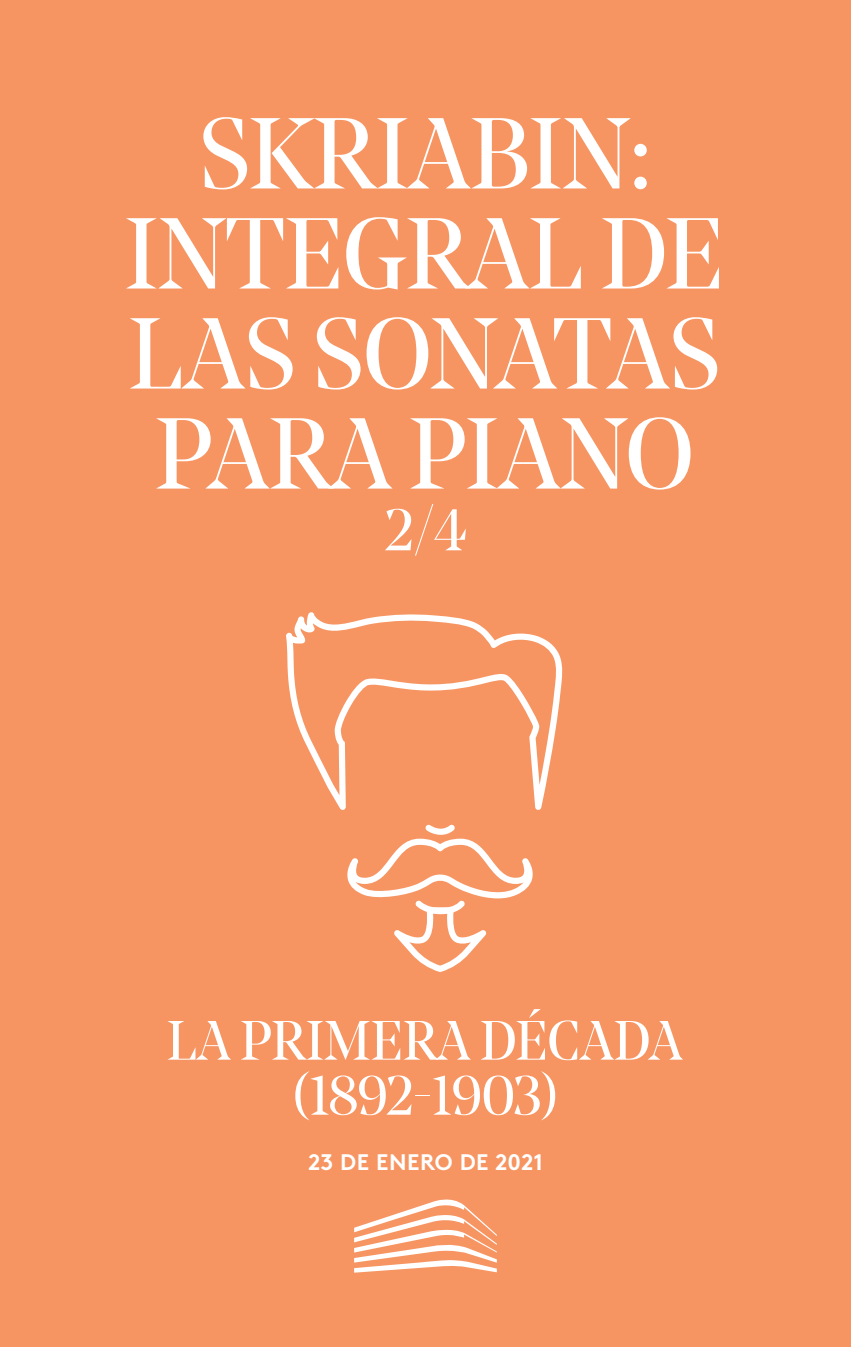
<style>
.page{position:relative;width:851px;height:1347px;background:#fff}
.page>*{position:absolute;margin:0;border:0;box-sizing:border-box;transform-origin:0 0}
.t1{font:100px/100px "Noe Display";letter-spacing:-.01em;color:#fff;text-align:center}
.t2{font:58.25px "Noe Display";color:#fff}
.t3{font:55px/55px "Noe Display";letter-spacing:-.025em;color:#fff;text-align:center}
.t4{font:700 22.5px "Brown Pro";letter-spacing:.015em;color:#fff}
</style>
<div class="page">
<div style="left:0;top:0;width:850px;height:1346px;background:#f79562"></div>
<svg style="left:354px;top:1199px;width:143px;height:73px"></svg>
<svg style="left:347px;top:824px;width:186px;height:148px"></svg>
<svg style="left:286px;top:612px;width:277px;height:198px"></svg>
<p class="t1" style="left:124px;top:103px;width:601px">SKRIABIN:<br>INTEGRAL DE<br>LAS SONATAS<br>PARA PIANO</p>
<p class="t2" style="left:384px;top:494px;width:84px">2/4</p>
<p class="t3" style="left:166px;top:1012px;width:517px">LA PRIMERA DÉCADA (1892-1903)</p>
<p class="t4" style="left:308px;top:1143px;width:236px">23 DE ENERO DE 2021</p>
</div>
